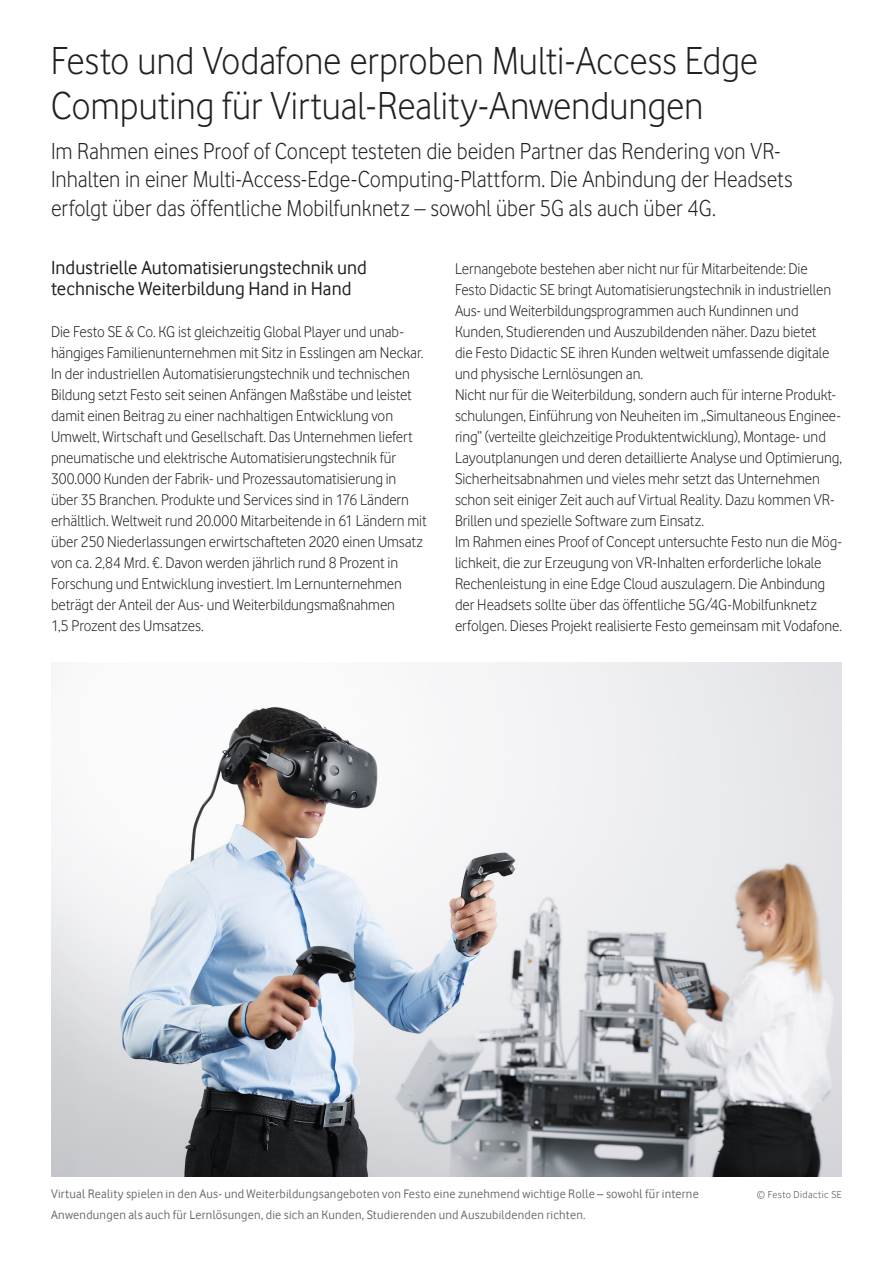
<style>
.page{position:relative;width:893px;height:1263px;background:#fff}
.page>*{position:absolute;margin:0;border:0;box-sizing:border-box;transform-origin:0 0}
.Headline{font:40.5px/44.5px "Vodafone Lt";letter-spacing:-.005em;color:#231f20;scale:.96 1}
.Introtext{font:24px/28.8px "Vodafone Lt";color:#231f20;scale:.94 1}
.Zwischenheadline{font:19.5px/21px "Vodafone Rg";color:#231f20}
.Fließtext{font:16.2px/21px "Vodafone Lt";letter-spacing:-.005em;color:#231f20}
.Fließtext-2{font:16.2px/21px "Vodafone Lt";letter-spacing:-.005em;color:#231f20;scale:.96 1}
.Bildunterschrift{font:12.75px/21px "Vodafone Rg";letter-spacing:.015em;color:#6c6d70}
.Fließtext-3{font:10.5px "Vodafone Lt";letter-spacing:.045em;color:#4a4d4e}
</style>
<div class="page">
<img style="left:51px;top:662px;width:791px;height:515px">
<p class="Headline" style="left:51px;top:38px;width:738px">Festo und Vodafone erproben Multi-Access Edge<br>Computing für Virtual-Reality-Anwendungen</p>
<p class="Introtext" style="left:51px;top:136px;width:790px">Im Rahmen eines Proof of Concept testeten die beiden Partner das Rendering von VR-<br>Inhalten in einer Multi-Access-Edge-Computing-Plattform. Die Anbindung der Headsets erfolgt über das öffentliche Mobilfunknetz – sowohl über 5G als auch über 4G.</p>
<p class="Zwischenheadline" style="left:51px;top:257px;width:317px">Industrielle Automatisierungstechnik und technische Weiterbildung Hand in Hand</p>
<p class="Fließtext" style="left:51px;top:321px;width:377px">Die Festo SE &amp; Co. KG ist gleichzeitig Global Player und unab&shy;hängiges Familienunternehmen mit Sitz in Esslingen am Neckar.<br>In der industriellen Automatisierungstechnik und technischen Bildung setzt Festo seit seinen Anfängen Maßstäbe und leistet damit einen Beitrag zu einer nachhaltigen Entwicklung von Umwelt, Wirtschaft und Gesellschaft. Das Unternehmen liefert pneumatische und elektrische Automatisierungstechnik für 300.000 Kunden der Fabrik- und Prozessautomatisierung in über 35 Branchen. Produkte und Services sind in 176 Ländern erhältlich. Weltweit rund 20.000 Mitarbeitende in 61 Ländern mit über 250 Niederlassungen erwirtschafteten 2020 einen Umsatz von ca. 2,84 Mrd. €. Davon werden jährlich rund 8 Prozent in Forschung und Entwicklung investiert. Im Lernunternehmen beträgt der Anteil der Aus- und Weiterbildungsmaßnahmen<br>1,5 Prozent des Umsatzes.</p>
<p class="Fließtext" style="left:455px;top:258px;width:378px">Lernangebote bestehen aber nicht nur für Mitarbeitende: Die Festo Didactic SE bringt Automatisierungstechnik in industriellen Aus- und Weiterbildungsprogrammen auch Kundinnen und Kunden, Studierenden und Auszubildenden näher. Dazu bietet die Festo Didactic SE ihren Kunden weltweit umfassende digitale und physische Lernlösungen an.</p>
<p class="Fließtext" style="left:455px;top:384px;width:388px">Nicht nur für die Weiterbildung, sondern auch für interne Produkt&shy;schulungen, Einführung von Neuheiten im „Simultaneous Enginee&shy;ring“ (verteilte gleichzeitige Produktentwicklung), Montage- und Layoutplanungen und deren detaillierte Analyse und Optimierung, Sicherheitsabnahmen und vieles mehr setzt das Unternehmen schon seit einiger Zeit auch auf Virtual Reality. Dazu kommen VR-Brillen und spezielle Software zum Einsatz.</p>
<p class="Fließtext-2" style="left:455px;top:531px;width:405px">Im Rahmen eines Proof of Concept untersuchte Festo nun die Mög&shy;lichkeit, die zur Erzeugung von VR-Inhalten erforderliche lokale Rechenleistung in eine Edge Cloud auszulagern. Die Anbindung der Headsets sollte über das öffentliche 5G/4G-Mobilfunknetz erfolgen. Dieses Projekt realisierte Festo gemeinsam mit Vodafone.</p>
<p class="Bildunterschrift" style="left:51px;top:1183px;width:649px">Virtual Reality spielen in den Aus- und Weiterbildungsangeboten von Festo eine zunehmend wichtige Rolle – sowohl für interne<br>Anwendungen als auch für Lernlösungen, die sich an Kunden, Studierenden und Auszubildenden richten.</p>
<p class="Fließtext-3" style="left:757px;top:1188px;width:87px">© Festo Didactic SE</p>
</div>
